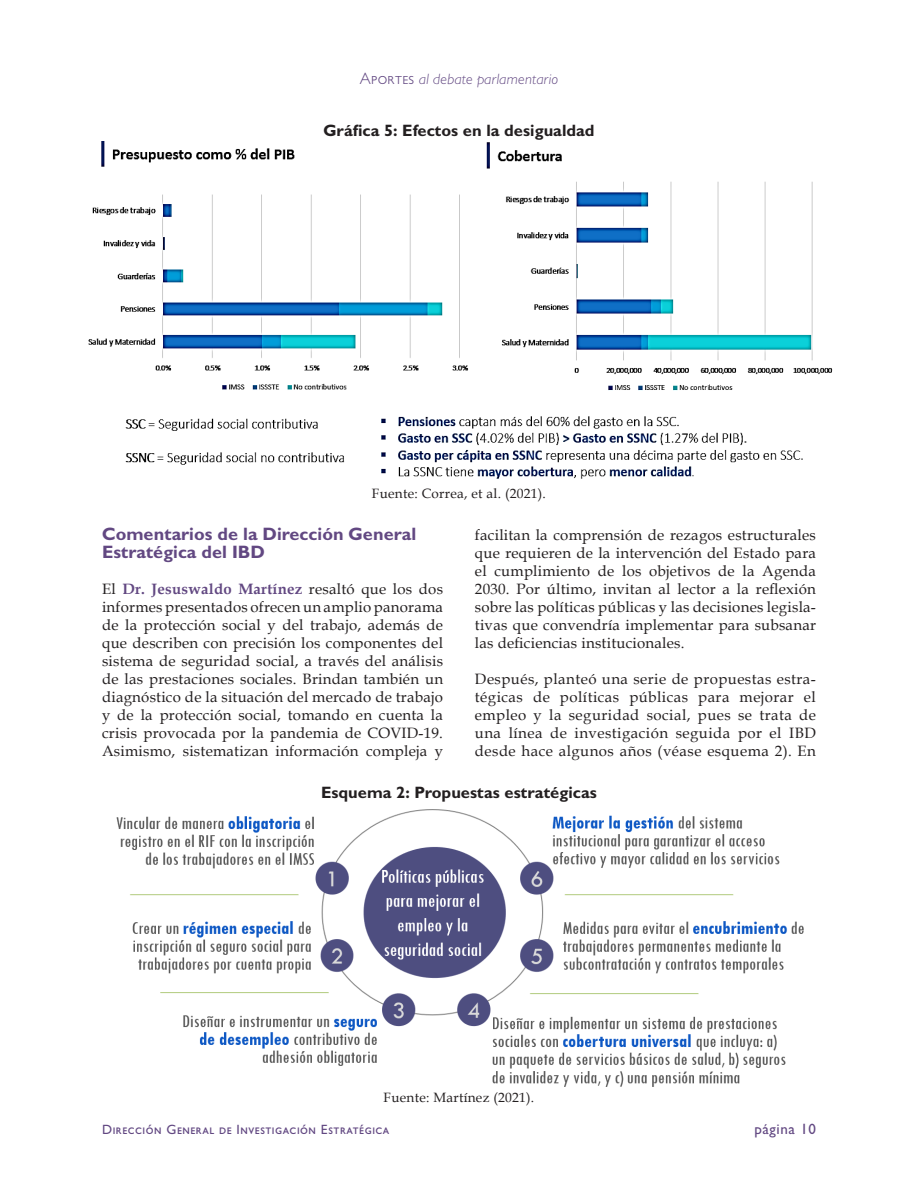
<style>
.page{position:relative;width:918px;height:1188px;background:#fff}
.page>*{position:absolute;margin:0;border:0;box-sizing:border-box;transform-origin:0 0}
.titulos_mesas{font:700 18px/18px "Gill Sans";color:#624882}
.titulos_graficas{font:700 16.5px "Gill Sans";color:#231f20}
._01_texto_general{font:15px/18px "Book Antiqua";letter-spacing:.015em;color:#231f20;text-align:justify}
.t1{font:italic 300 15px "Gill Sans";letter-spacing:.02em;color:#624882}
.t2{font:500 15px "Gill Sans";letter-spacing:.04em;color:#624882}
._01notas_al_pie{font:13.5px "Book Antiqua";letter-spacing:.02em;color:#231f20}
.t3{font:500 13.5px "Gill Sans";letter-spacing:.04em;color:#624882}
.s1{font-style:normal;font-size:16.5px}
.s2{font-weight:700;color:#624882}
</style>
<div class="page">
<img style="left:88px;top:142px;width:745px;height:337px">
<img style="left:116px;top:809px;width:688px;height:278px">
<p class="t1" style="left:360px;top:70px;width:200px"><span class="s1">Aportes</span> al debate parlamentario</p>
<p class="titulos_graficas" style="left:323px;top:120px;width:273px">Gráfica 5: Efectos en la desigualdad</p>
<p class="_01notas_al_pie" style="left:372px;top:484px;width:176px">Fuente: Correa, et al. (2021).</p>
<p class="titulos_mesas" style="left:102px;top:525px;width:316px">Comentarios de la Dirección General<br>Estratégica del IBD</p>
<p class="_01_texto_general" style="left:102px;top:580px;width:343px">El <span class="s2">Dr. Jesuswaldo Martínez</span> resaltó que los dos informes presentados ofrecen un amplio panorama de la protección social y del trabajo, además de que describen con precisión los componentes del sistema de seguridad social, a través del análisis de las prestaciones sociales. Brindan también un diagnóstico de la situación del mercado de trabajo y de la protección social, tomando en cuenta la crisis provocada por la pandemia de COVID-19.<br>Asimismo, sistematizan información compleja y</p>
<p class="_01_texto_general" style="left:475px;top:526px;width:343px">facilitan la comprensión de rezagos estructurales que requieren de la intervención del Estado para el cumplimiento de los objetivos de la Agenda 2030. Por último, invitan al lector a la reflexión sobre las políticas públicas y las decisiones legisla&shy;tivas que convendría implementar para subsanar las deficiencias institucionales.</p>
<p class="_01_texto_general" style="left:475px;top:670px;width:343px">Después, planteó una serie de propuestas estra&shy;tégicas de políticas públicas para mejorar el empleo y la seguridad social, pues se trata de una línea de investigación seguida por el IBD desde hace algunos años (véase esquema 2). En</p>
<p class="titulos_graficas" style="left:321px;top:782px;width:277px">Esquema 2: Propuestas estratégicas</p>
<p class="_01notas_al_pie" style="left:384px;top:1088px;width:152px">Fuente: Martínez (2021).</p>
<p class="t3" style="left:102px;top:1121px;width:289px">Dirección General de Investigación Estratégica</p>
<p class="t2" style="left:754px;top:1120px;width:63px">página 10</p>
</div>
